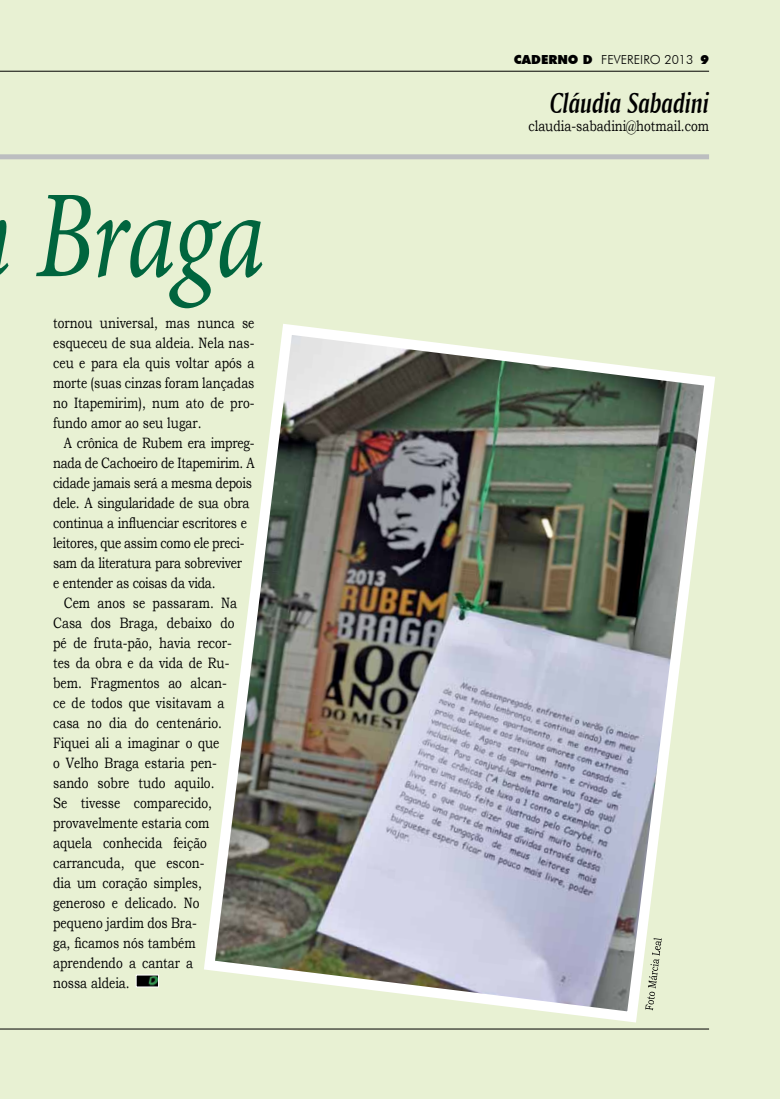
<style>
.page{position:relative;width:780px;height:1099px;background:#fff}
.page>*{position:absolute;margin:0;border:0;box-sizing:border-box;transform-origin:0 0}
.t1{font:italic 125px "Minion Pro";letter-spacing:-.015em;color:#00653e;scale:.8 1}
.t2{font:30px "Amerigo BT Bold Italic A";color:#000;scale:.8 1}
.t3{font:15px/20px "Bookman Old Style";color:#000;text-align:justify;scale:.8 1}
.t4{font:15px/20px "Bookman Old Style";letter-spacing:-.02em;color:#000;scale:.8 1}
.t5{font:300 12.5px "Futura BT";color:#000}
.s1{font-weight:900}
</style>
<div class="page">
<div style="left:0;top:0;width:780px;height:1098px;background:#e8f1d3"></div>
<div style="left:0;top:154px;width:709px;height:5px;background:#bcbec0"></div>
<hr style="left:0;top:71px;width:709px;height:1px;background:#000">
<hr style="left:0;top:1028px;width:709px;height:1px;background:#000">
<img style="left:138px;top:976px;width:19px;height:9px">
<div style="left:136px;top:974px;width:23px;height:13px;border:1px solid #fff"></div>
<img style="left:204px;top:324px;width:511px;height:699px">
<h1 class="t1" style="left:35px;top:151px;width:288px">Braga</h1>
<p class="t3" style="left:53px;top:313px;width:253px">tornou universal, mas nunca se esqueceu de sua aldeia. Nela nas&shy;ceu e para ela quis voltar após a morte (suas cinzas foram lançadas no Itapemirim), num ato de pro&shy;fundo amor ao seu lugar.</p>
<p class="t4" style="left:53px;top:433px;width:253px;text-indent:11px">A crônica de Rubem era impreg&shy;nada de Cachoeiro de Itapemirim. A cidade jamais será a mesma depois dele. A singularidade de sua obra continua a influenciar escritores e leitores, que assim como ele preci&shy;sam da literatura para sobreviver<br>e entender as coisas da vida.</p>
<p class="t3" style="left:53px;top:592px;width:231px;text-align:left;text-indent:11px">Cem anos se passaram. Na<br>Casa dos Braga, debaixo do pé de fruta-pão, havia recor&shy;tes da obra e da vida de Ru&shy;bem. Fragmentos ao alcan&shy;ce de todos que visitavam a casa no dia do centenário.<br>Fiquei ali a imaginar o que<br>o Velho Braga estaria pen&shy;sando sobre tudo aquilo.<br>Se tivesse comparecido, provavelmente estaria com aquela conhecida feição carrancuda, que escon-<br>dia um coração simples, generoso e delicado. No pequeno jardim dos Bra-<br>ga, ficamos nós também aprendendo a cantar a<br>nossa aldeia.</p>
<p class="t5" style="left:514px;top:52px;width:196px"><span class="s1">CADERNO D</span> FEVEREIRO 2013 <span class="s1">9</span></p>
<h2 class="t2" style="left:550px;top:85px;width:200px">Cláudia Sabadini</h2>
<p class="t3" style="left:528px;top:116px;width:227px">claudia-sabadini@hotmail.com</p>
</div>
